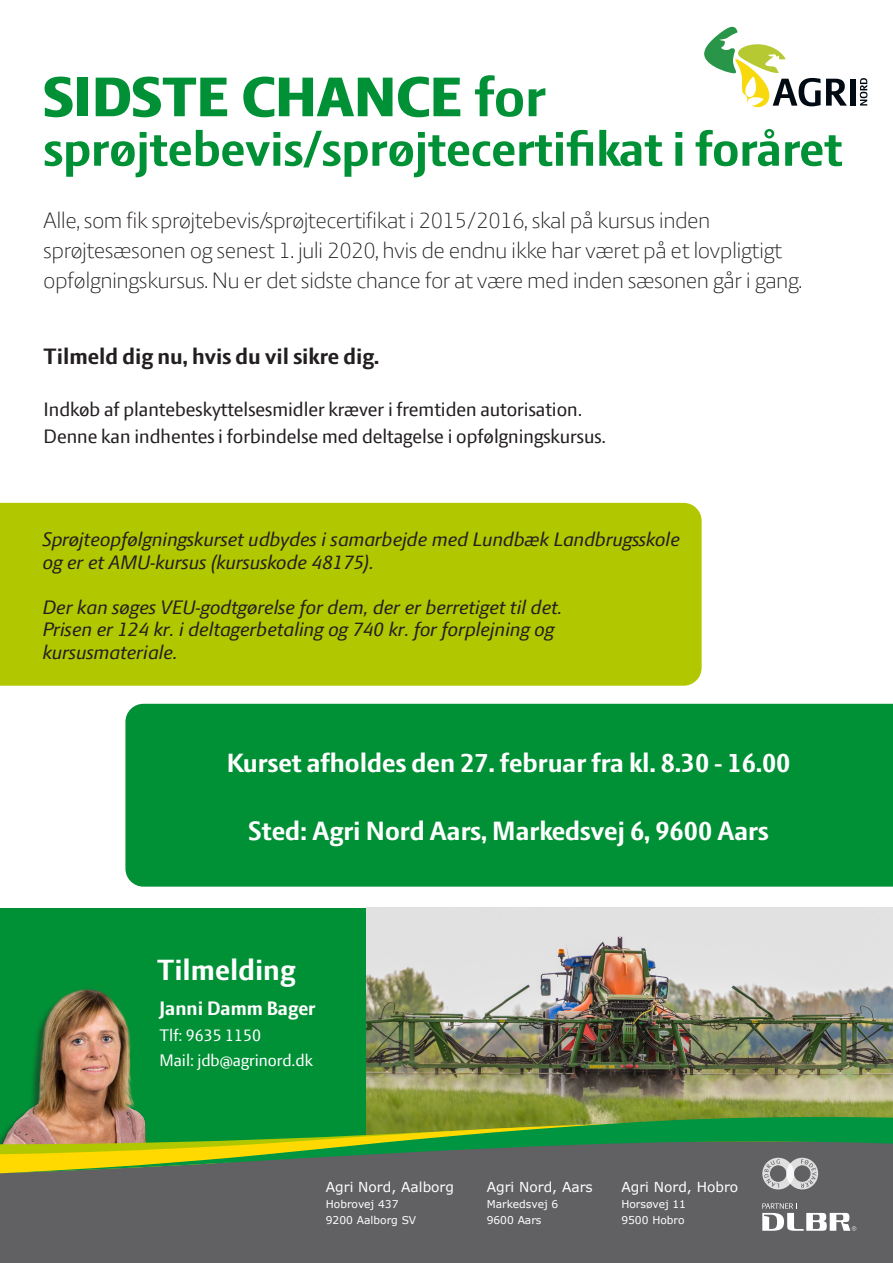
<style>
.page{position:relative;width:893px;height:1263px;background:#fff}
.page>*{position:absolute;margin:0;border:0;box-sizing:border-box;transform-origin:0 0}
.t1{font:800 60px "LF Press Sans";color:#009036}
.t2{font:700 52.5px "LF Press Sans";color:#009036}
.t3{font:700 31.5px "LF Press Sans";color:#fff}
.t4{font:700 28.5px "LF Press Sans";color:#fff}
.t5{font:300 24px/30px "LF Press Sans";color:#231f20}
.t6{font:700 24px "LF Press Sans";color:#231f20}
.t7{font:italic 21px/22.5px "LF Press Sans";color:#231f20}
.t8{font:21px/27px "LF Press Sans";color:#231f20}
.t9{font:700 21px "LF Press Sans";color:#fff}
.t10{font:18px "LF Press Sans";color:#fff}
.t11{font:13.8px "Verdana";color:#fff}
.t12{font:10.65px "Verdana";color:#fff}
.s1{font-weight:700}
</style>
<div class="page">
<div style="left:0;top:1131px;width:893px;height:132px;background:#616164"></div>
<svg style="left:762px;top:1203px;width:94px;height:28px"></svg>
<svg style="left:762px;top:1173px;width:56px;height:16px"></svg>
<div style="left:125px;top:704px;width:768px;height:183px;background:#009036"></div>
<div style="left:850px;top:79px;width:6px;height:27px;background:#020b13"></div>
<svg style="left:704px;top:27px;width:143px;height:80px"></svg>
<svg style="left:860px;top:78px;width:7px;height:28px"></svg>
<div style="left:0;top:503px;width:702px;height:183px;background:#b1c800"></div>
<div style="left:0;top:908px;width:372px;height:243px;background:#009036"></div>
<img style="left:23px;top:988px;width:118px;height:126px">
<img style="left:366px;top:908px;width:527px;height:206px">
<svg style="left:3px;top:1114px;width:890px;height:59px"></svg>
<p class="t1" style="left:44px;top:62px;width:504px">SIDSTE CHANCE <span class="s1">for</span></p>
<p class="t2" style="left:44px;top:119px;width:800px">sprøjtebevis/sprøjtecertifikat i foråret</p>
<p class="t5" style="left:44px;top:205px;width:760px">Alle, som fik sprøjtebevis/sprøjtecertifikat i 2015/2016, skal på kursus inden sprøjtesæsonen og senest 1. juli 2020, hvis de endnu ikke har været på et lovpligtigt opfølgningskursus. Nu er det sidste chance for at være med inden sæsonen går i gang.</p>
<p class="t6" style="left:44px;top:342px;width:337px">Tilmeld dig nu, hvis du vil sikre dig.</p>
<p class="t8" style="left:44px;top:396px;width:564px">Indkøb af plantebeskyttelsesmidler kræver i fremtiden autorisation.<br>Denne kan indhentes i forbindelse med deltagelse i opfølgningskursus.</p>
<p class="t7" style="left:43px;top:528px;width:639px">Sprøjteopfølgningskurset udbydes i samarbejde med Lundbæk Landbrugsskole og er et AMU-kursus (kursuskode 48175).</p>
<p class="t7" style="left:43px;top:595px;width:521px">Der kan søges VEU-godtgørelse for dem, der er berretiget til det.</p>
<p class="t7" style="left:43px;top:618px;width:513px">Prisen er 124 kr. i deltagerbetaling og 740 kr. for forplejning og kursusmateriale.</p>
<p class="t4" style="left:227px;top:746px;width:565px">Kurset afholdes den 27. februar fra kl. 8.30 - 16.00</p>
<p class="t4" style="left:249px;top:814px;width:522px">Sted: Agri Nord Aars, Markedsvej 6, 9600 Aars</p>
<p class="t3" style="left:157px;top:951px;width:140px">Tilmelding</p>
<p class="t9" style="left:159px;top:996px;width:158px">Janni Damm Bager</p>
<p class="t10" style="left:159px;top:1024px;width:103px">Tlf: 9635 1150</p>
<p class="t10" style="left:159px;top:1050px;width:155px">Mail: jdb@agrinord.dk</p>
<p class="t11" style="left:326px;top:1177px;width:130px">Agri Nord, Aalborg</p>
<p class="t12" style="left:326px;top:1197px;width:74px">Hobrovej 437</p>
<p class="t12" style="left:326px;top:1213px;width:92px">9200 Aalborg SV</p>
<p class="t11" style="left:487px;top:1177px;width:108px">Agri Nord, Aars</p>
<p class="t12" style="left:487px;top:1197px;width:73px">Markedsvej 6</p>
<p class="t12" style="left:487px;top:1213px;width:56px">9600 Aars</p>
<p class="t11" style="left:621px;top:1177px;width:118px">Agri Nord, Hobro</p>
<p class="t12" style="left:621px;top:1197px;width:66px">Horsøvej 11</p>
<p class="t12" style="left:621px;top:1213px;width:65px">9500 Hobro</p>
</div>
